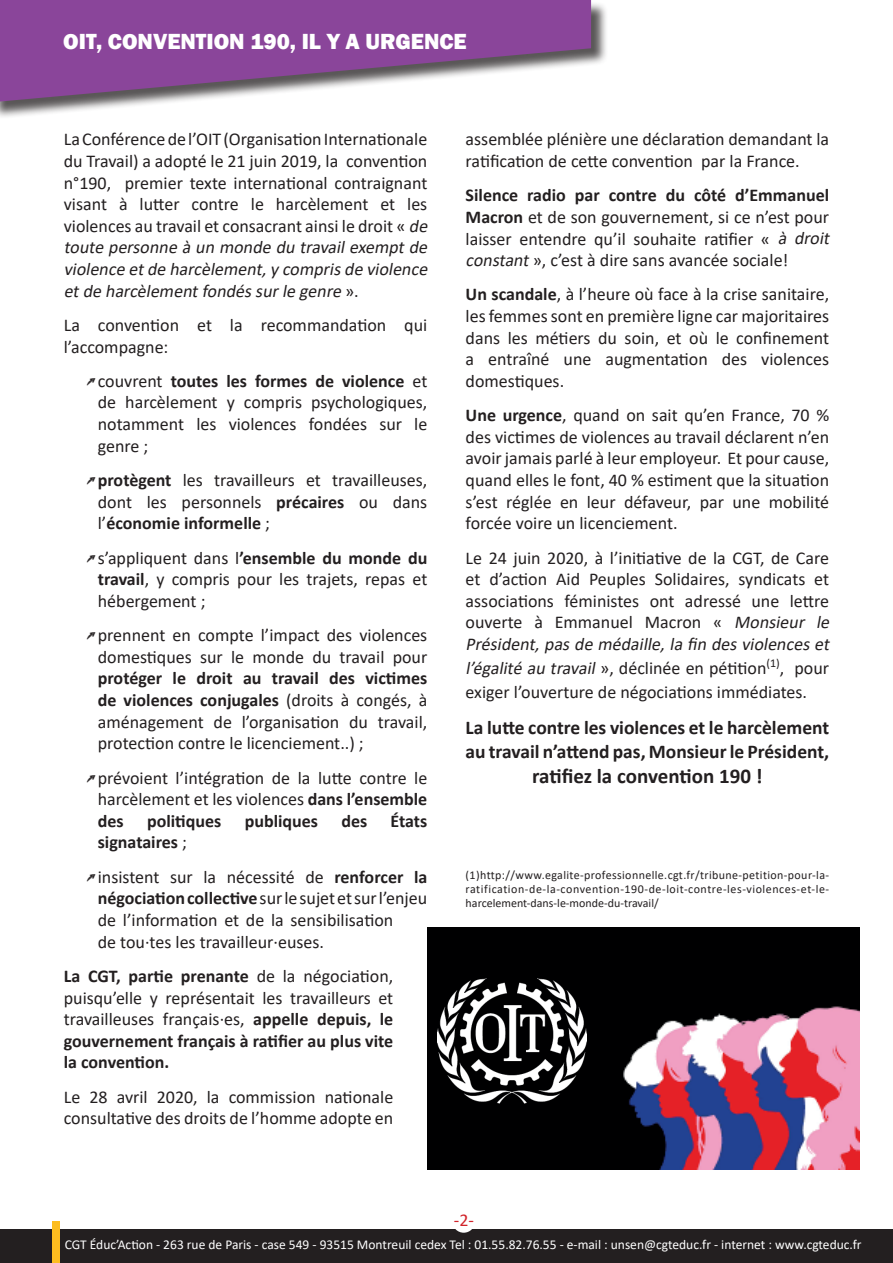
<style>
.page{position:relative;width:893px;height:1263px;background:#fff}
.page>*{position:absolute;margin:0;border:0;box-sizing:border-box;transform-origin:0 0}
.t1{font:800 22.5px "Franklin Gothic";color:#fff}
.t2{font:700 21px "Calibri";letter-spacing:-.005em;color:#231f20}
.t3{font:700 19.5px/23.4px "Calibri";color:#231f20}
.t4{font:18px/21.6px "Calibri";color:#231f20}
.t5{font:700 18px/21.6px "Calibri";color:#231f20;text-align:justify}
.t6{font:18px "Calibri";color:#d1232a}
.t7{font:13.5px "Calibri";color:#fff}
.t8{font:12px/14.4px "Calibri";color:#231f20;text-align:justify}
.s1{font-style:italic}
.s2{font-family:"Sketch Iconsbold"}
.s3{font-weight:700}
.s4{font-weight:400}
</style>
<div class="page">
<div style="left:0;top:1230px;width:893px;height:33px;background:#231f20"></div>
<div style="left:52px;top:1221px;width:7px;height:42px;background:#fdbd1f"></div>
<div style="left:452px;top:1210px;width:23px;height:23px;background:#fff;border-radius:50%"></div>
<div style="left:0;top:1px;width:608px;height:118px;background:#231f20;opacity:.75"></div>
<svg style="left:0;top:0;width:591px;height:102px;fill:#8a459a"></svg>
<img style="left:427px;top:927px;width:432px;height:242px">
<img style="left:438px;top:978px;width:149px;height:127px">
<p class="t1" style="left:63px;top:27px;width:405px">OIT, CONVENTION 190, IL Y A URGENCE</p>
<p class="t4" style="left:64px;top:128px;width:369px">La Conférence de l’OIT (Organisation Internationale du Travail) a adopté le 21 juin 2019, la convention n°190, premier texte international contraignant visant à lutter contre le harcèlement et les violences au travail et consacrant ainsi le droit « <span class="s1">de toute personne à un monde du travailexemptde violence etde harcèlement,y comprisde violence etde harcèlementfondéssurle genre</span> » .</p>
<p class="t4" style="left:64px;top:314px;width:365px">La convention et la recommandation qui l’accompagne:</p>
<p class="t4" style="left:98px;top:370px;width:331px;text-align:justify;text-indent:-13px"><span class="s2">Y</span>couvrent <span class="s3">toutes les formes de violence</span> et de harcèlement y compris psychologiques, notamment les violences fondées sur le genre ;</p>
<p class="t4" style="left:98px;top:469px;width:331px;text-align:justify;text-indent:-13px"><span class="s2">Y</span><span class="s3">protègent</span> les travailleurs et travailleuses, dont les personnels <span class="s3">précaires</span> ou dans l’<span class="s3">économie informelle</span> ;</p>
<p class="t4" style="left:98px;top:546px;width:331px;text-align:justify;text-indent:-13px"><span class="s2">Y</span>s’appliquent dans l<span class="s3">’ensemble du monde du travail</span>, y compris pour les trajets, repas et hébergement ;</p>
<p class="t4" style="left:85px;top:624px;width:344px;text-align:right"><span class="s2">Y</span>prennent en compte l’impact des violences domestiques sur le monde du travail pour</p>
<p class="t4" style="left:98px;top:667px;width:331px;text-align:justify"><span class="s3">protéger le droit au travail des victimes de violences conjugales</span> (droits à congés, à aménagement de l’organisation du travail, protection contre le licenciement..) ;</p>
<p class="t4" style="left:98px;top:766px;width:331px;text-align:justify;text-indent:-13px"><span class="s2">Y</span>prévoient l’intégration de la lutte contre le harcèlement et les violences <span class="s3">dans l’ensemble des</span></p>
<p class="t5" style="left:147px;top:810px;width:76px">politiques</p>
<p class="t5" style="left:245px;top:810px;width:75px">publiques</p>
<p class="t5" style="left:341px;top:810px;width:27px">des</p>
<p class="t5" style="left:391px;top:810px;width:38px">États</p>
<p class="t4" style="left:85px;top:825px;width:344px;line-height:34.3px;text-indent:13px"><span class="s3">signataires</span> ;<br><span class="s2">Y</span>insistent sur la nécessité de <span class="s3">renforcer la</span></p>
<p class="t4" style="left:98px;top:887px;width:331px"><span class="s3">négociation collective</span> sur le sujet et sur l’enjeu de l’information et de la sensibilisation<br>de tou·tes les travailleur·euses.</p>
<p class="t5" style="left:64px;top:965px;width:331px">La CGT, partie prenante <span class="s4">de la négociation, puisqu’elle y représentait les travailleurs et travailleuses français·es,</span> appelle depuis, le gouvernement français à ratifier au plus vite la convention.</p>
<p class="t4" style="left:64px;top:1085px;width:331px">Le 28 avril 2020, la commission nationale consultative des droits de l’homme adopte en</p>
<p class="t4" style="left:466px;top:128px;width:365px">assemblée plénière une déclaration demandant la ratification de cette convention par la France.</p>
<p class="t4" style="left:466px;top:184px;width:369px"><span class="s3">Silence radio par contre du côté d’Emmanuel Macron</span> et de son gouvernement, si ce n’est pour laisser entendre qu’il souhaite ratifier « <span class="s1">à droit constant</span>», c’est à dire sans avancée sociale!</p>
<p class="t4" style="left:466px;top:283px;width:365px;text-align:justify"><span class="s3">Un scandale</span>, à l’heure où face à la crise sanitaire, les femmes sont en première ligne car majoritaires dans les métiers du soin, et où le confinement a entraîné une augmentation des violences domestiques.</p>
<p class="t4" style="left:466px;top:404px;width:365px;text-align:justify"><span class="s3">Une urgence</span>, quand on sait qu’en France, 70 % des victimes de violences au travail déclarent n’en avoir jamais parlé à leur employeur. Et pour cause, quand elles le font, 40 % estiment que la situation s’est réglée en leur défaveur, par une mobilité forcée voire un licenciement.</p>
<p class="t4" style="left:466px;top:546px;width:369px">Le 24 juin 2020, à l’initiative de la CGT, de Care et d’action Aid Peuples Solidaires, syndicats et associations féministes ont adressé une lettre ouverte à Emmanuel Macron « <span class="s1">Monsieur le Président,pasde médaille,la fin desviolenceset</span></p>
<p class="t4" style="left:466px;top:656px;width:365px;line-height:24px"><span class="s1">l’égalité au travail</span>», déclinée en pétition<sup>(1)</sup>, pour exiger l’ouverture de négociations immédiates.</p>
<p class="t3" style="left:466px;top:716px;width:365px">La lutte contre les violences et le harcèlement au travail n’attend pas, Monsieur le Président,</p>
<p class="t2" style="left:532px;top:761px;width:232px">ratifiez la convention 190 !</p>
<p class="t8" style="left:466px;top:867px;width:365px">(1)http://www.egalite-professionnelle.cgt.fr/tribune-petition-pour-la&shy;ratification-de-la-convention-190-de-loit-contre-les-violences-et-le&shy;harcelement-dans-le-monde-du-travail/</p>
<p class="t6" style="left:454px;top:1207px;width:22px">-2-</p>
<p class="t7" style="left:65px;top:1235px;width:798px">CGT Éduc’Action - 263 rue de Paris - case 549 - 93515 Montreuil cedex Tel : 01.55.82.76.55 - e-mail : unsen@cgteduc.fr - internet : www.cgteduc.fr</p>
</div>
